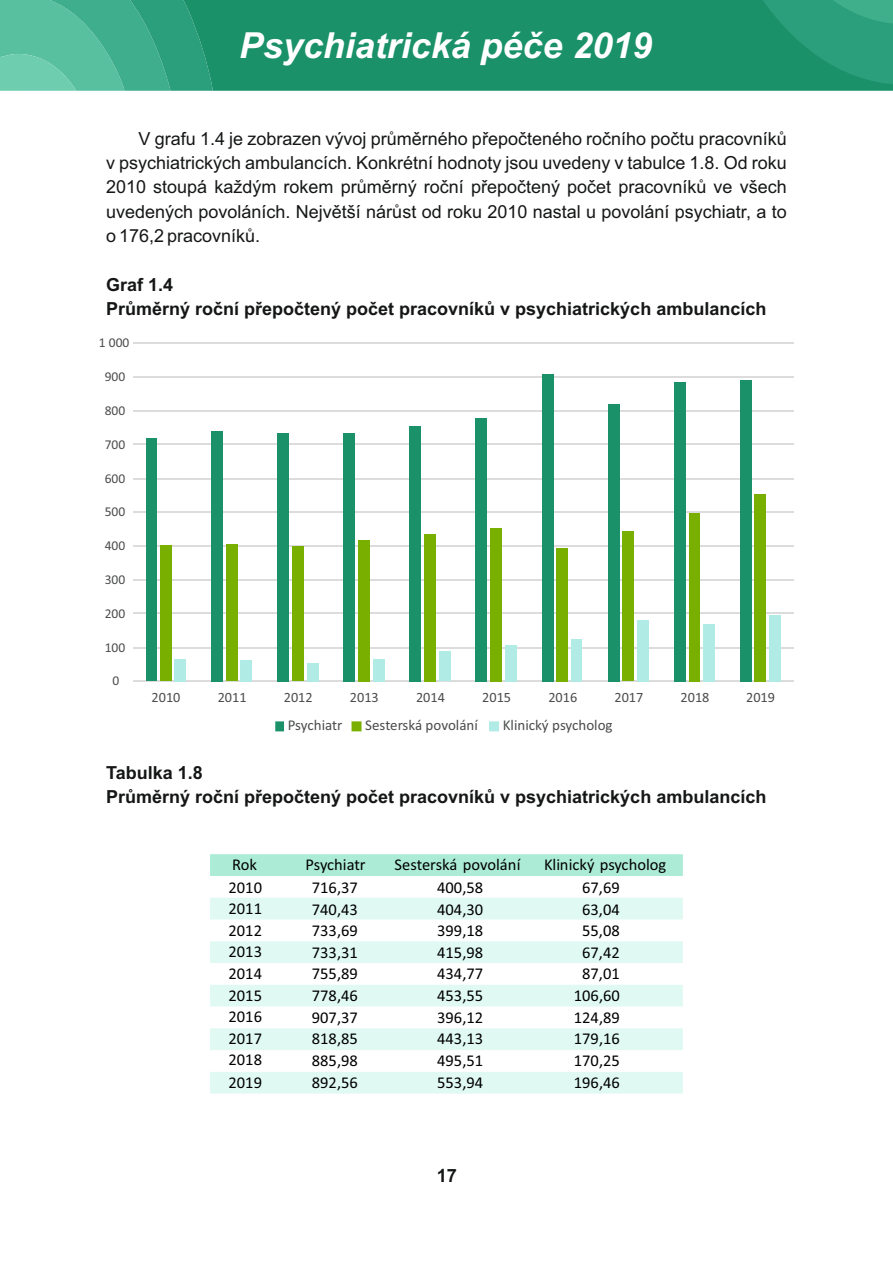
<style>
.page{position:relative;width:893px;height:1263px;background:#fff}
.page>*{position:absolute;margin:0;border:0;box-sizing:border-box;transform-origin:0 0}
.t1{font:italic 700 35.85px "Arial";color:#fff}
.t2{font:700 18.3px "Arial";color:#151616}
.t3{font:18px/24.5px "Arial";color:#151616;text-align:justify}
.t4{font:700 18px/24.5px "Arial";color:#151616}
.t5{font:16.5px "Calibri";color:#000}
.t6{font:15px "Calibri";color:#4b4c4c}
.t7{font:14.25px "Calibri";color:#4b4c4c}
.t8{font:13.5px "Calibri";color:#4b4c4c}
</style>
<div class="page">
<svg style="left:133px;top:647px;width:660px;height:1px"></svg>
<svg style="left:133px;top:613px;width:660px;height:1px"></svg>
<svg style="left:133px;top:580px;width:660px;height:1px"></svg>
<svg style="left:133px;top:545px;width:660px;height:1px"></svg>
<svg style="left:133px;top:511px;width:660px;height:1px"></svg>
<svg style="left:133px;top:478px;width:660px;height:1px"></svg>
<svg style="left:133px;top:444px;width:660px;height:1px"></svg>
<svg style="left:133px;top:411px;width:660px;height:1px"></svg>
<svg style="left:133px;top:376px;width:660px;height:1px"></svg>
<svg style="left:133px;top:342px;width:660px;height:1px"></svg>
<svg style="left:133px;top:680px;width:660px;height:1px"></svg>
<div style="left:740px;top:380px;width:12px;height:301px;background:#1a9169"></div>
<div style="left:674px;top:382px;width:12px;height:299px;background:#1a9169"></div>
<div style="left:608px;top:404px;width:11px;height:277px;background:#1a9169"></div>
<div style="left:542px;top:374px;width:11px;height:307px;background:#1a9169"></div>
<div style="left:476px;top:418px;width:11px;height:263px;background:#1a9169"></div>
<div style="left:410px;top:426px;width:11px;height:255px;background:#1a9169"></div>
<div style="left:343px;top:433px;width:12px;height:248px;background:#1a9169"></div>
<div style="left:277px;top:433px;width:12px;height:248px;background:#1a9169"></div>
<div style="left:211px;top:431px;width:12px;height:250px;background:#1a9169"></div>
<div style="left:146px;top:438px;width:11px;height:243px;background:#1a9169"></div>
<div style="left:754px;top:494px;width:12px;height:187px;background:#79b000"></div>
<div style="left:689px;top:513px;width:11px;height:168px;background:#79b000"></div>
<div style="left:623px;top:532px;width:11px;height:149px;background:#79b000"></div>
<div style="left:557px;top:548px;width:11px;height:133px;background:#79b000"></div>
<div style="left:490px;top:528px;width:12px;height:153px;background:#79b000"></div>
<div style="left:424px;top:534px;width:12px;height:147px;background:#79b000"></div>
<div style="left:358px;top:540px;width:12px;height:141px;background:#79b000"></div>
<div style="left:292px;top:546px;width:12px;height:135px;background:#79b000"></div>
<div style="left:226px;top:544px;width:11px;height:137px;background:#79b000"></div>
<div style="left:160px;top:545px;width:11px;height:136px;background:#79b000"></div>
<div style="left:769px;top:615px;width:12px;height:66px;background:#b0ebe6"></div>
<div style="left:703px;top:624px;width:11px;height:57px;background:#b0ebe6"></div>
<div style="left:637px;top:620px;width:11px;height:61px;background:#b0ebe6"></div>
<div style="left:571px;top:639px;width:11px;height:42px;background:#b0ebe6"></div>
<div style="left:505px;top:645px;width:12px;height:36px;background:#b0ebe6"></div>
<div style="left:439px;top:651px;width:12px;height:30px;background:#b0ebe6"></div>
<div style="left:373px;top:659px;width:11px;height:22px;background:#b0ebe6"></div>
<div style="left:307px;top:663px;width:11px;height:18px;background:#b0ebe6"></div>
<div style="left:241px;top:660px;width:11px;height:21px;background:#b0ebe6"></div>
<div style="left:175px;top:659px;width:11px;height:22px;background:#b0ebe6"></div>
<svg style="left:275px;top:721px;width:9px;height:10px"></svg>
<svg style="left:352px;top:721px;width:10px;height:10px"></svg>
<svg style="left:489px;top:721px;width:10px;height:10px"></svg>
<svg style="left:0;top:0;width:180px;height:91px;background:#4db797"></svg>
<div style="left:180px;top:0;width:713px;height:91px;background:#1a9169"></div>
<svg style="left:758px;top:0;width:135px;height:85px;background:#269a75"></svg>
<div style="left:210px;top:854px;width:473px;height:22px;background:#acecd6"></div>
<div style="left:210px;top:898px;width:473px;height:21px;background:#e0faf3"></div>
<div style="left:210px;top:941px;width:473px;height:22px;background:#e0faf3"></div>
<div style="left:210px;top:985px;width:473px;height:21px;background:#e0faf3"></div>
<div style="left:210px;top:1028px;width:473px;height:22px;background:#e0faf3"></div>
<div style="left:210px;top:1072px;width:473px;height:21px;background:#e0faf3"></div>
<h1 class="t1" style="left:239px;top:32px;width:415px">Psychiatrická péče 2019</h1>
<p class="t3" style="left:106px;top:128px;width:682px;text-indent:33px">V grafu 1.4 je zobrazen vývoj průměrného přepočteného ročního počtu pracovníků v psychiatrických ambulancích. Konkrétní hodnoty jsou uvedeny v tabulce 1.8. Od roku 2010 stoupá každým rokem průměrný roční přepočtený počet pracovníků ve všech uvedených povoláních. Největší nárůst od roku 2010 nastal u povolání psychiatr, a to o 176,2 pracovníků.</p>
<p class="t4" style="left:106px;top:274px;width:662px">Graf 1.4<br>Průměrný roční přepočtený počet pracovníků v psychiatrických ambulancích</p>
<p class="t8" style="left:99px;top:337px;width:32px">1 000</p>
<p class="t8" style="left:105px;top:371px;width:22px">900</p>
<p class="t8" style="left:105px;top:405px;width:22px">800</p>
<p class="t8" style="left:105px;top:438px;width:22px">700</p>
<p class="t8" style="left:105px;top:472px;width:22px">600</p>
<p class="t8" style="left:105px;top:506px;width:22px">500</p>
<p class="t8" style="left:105px;top:540px;width:22px">400</p>
<p class="t8" style="left:105px;top:574px;width:22px">300</p>
<p class="t8" style="left:105px;top:607px;width:22px">200</p>
<p class="t8" style="left:105px;top:641px;width:22px">100</p>
<p class="t8" style="left:112px;top:675px;width:8px">0</p>
<p class="t7" style="left:152px;top:691px;width:30px">2010</p>
<p class="t7" style="left:218px;top:691px;width:30px">2011</p>
<p class="t7" style="left:284px;top:691px;width:30px">2012</p>
<p class="t7" style="left:350px;top:691px;width:30px">2013</p>
<p class="t7" style="left:416px;top:691px;width:30px">2014</p>
<p class="t7" style="left:482px;top:691px;width:30px">2015</p>
<p class="t7" style="left:548px;top:691px;width:30px">2016</p>
<p class="t7" style="left:614px;top:691px;width:30px">2017</p>
<p class="t7" style="left:681px;top:691px;width:30px">2018</p>
<p class="t7" style="left:746px;top:691px;width:30px">2019</p>
<p class="t6" style="left:288px;top:719px;width:56px">Psychiatr</p>
<p class="t6" style="left:365px;top:719px;width:114px">Sesterská povolání</p>
<p class="t6" style="left:503px;top:719px;width:111px">Klinický psycholog</p>
<p class="t4" style="left:106px;top:762px;width:662px">Tabulka 1.8<br>Průměrný roční přepočtený počet pracovníků v psychiatrických ambulancích</p>
<p class="t5" style="left:394px;top:858px;width:127px">Sesterská povolání</p>
<p class="t5" style="left:544px;top:858px;width:124px">Klinický psycholog</p>
<p class="t5" style="left:232px;top:858px;width:26px">Rok</p>
<p class="t5" style="left:306px;top:858px;width:62px">Psychiatr</p>
<p class="t5" style="left:229px;top:880px;width:35px">2010</p>
<p class="t5" style="left:312px;top:881px;width:47px">716,37</p>
<p class="t5" style="left:437px;top:881px;width:47px">400,58</p>
<p class="t5" style="left:582px;top:881px;width:39px">67,69</p>
<p class="t5" style="left:229px;top:902px;width:35px">2011</p>
<p class="t5" style="left:312px;top:902px;width:47px">740,43</p>
<p class="t5" style="left:437px;top:902px;width:47px">404,30</p>
<p class="t5" style="left:582px;top:902px;width:39px">63,04</p>
<p class="t5" style="left:229px;top:923px;width:35px">2012</p>
<p class="t5" style="left:312px;top:924px;width:47px">733,69</p>
<p class="t5" style="left:437px;top:924px;width:47px">399,18</p>
<p class="t5" style="left:582px;top:924px;width:39px">55,08</p>
<p class="t5" style="left:229px;top:945px;width:35px">2013</p>
<p class="t5" style="left:312px;top:945px;width:47px">733,31</p>
<p class="t5" style="left:437px;top:945px;width:47px">415,98</p>
<p class="t5" style="left:582px;top:945px;width:39px">67,42</p>
<p class="t5" style="left:229px;top:966px;width:35px">2014</p>
<p class="t5" style="left:312px;top:967px;width:47px">755,89</p>
<p class="t5" style="left:437px;top:967px;width:47px">434,77</p>
<p class="t5" style="left:582px;top:967px;width:39px">87,01</p>
<p class="t5" style="left:229px;top:988px;width:35px">2015</p>
<p class="t5" style="left:312px;top:989px;width:47px">778,46</p>
<p class="t5" style="left:437px;top:989px;width:47px">453,55</p>
<p class="t5" style="left:574px;top:989px;width:47px">106,60</p>
<p class="t5" style="left:229px;top:1010px;width:35px">2016</p>
<p class="t5" style="left:312px;top:1010px;width:47px">907,37</p>
<p class="t5" style="left:437px;top:1010px;width:47px">396,12</p>
<p class="t5" style="left:574px;top:1010px;width:47px">124,89</p>
<p class="t5" style="left:229px;top:1031px;width:35px">2017</p>
<p class="t5" style="left:312px;top:1032px;width:47px">818,85</p>
<p class="t5" style="left:437px;top:1032px;width:47px">443,13</p>
<p class="t5" style="left:574px;top:1032px;width:47px">179,16</p>
<p class="t5" style="left:229px;top:1053px;width:35px">2018</p>
<p class="t5" style="left:312px;top:1053px;width:47px">885,98</p>
<p class="t5" style="left:437px;top:1053px;width:47px">495,51</p>
<p class="t5" style="left:574px;top:1053px;width:47px">170,25</p>
<p class="t5" style="left:229px;top:1075px;width:35px">2019</p>
<p class="t5" style="left:312px;top:1075px;width:47px">892,56</p>
<p class="t5" style="left:437px;top:1075px;width:47px">553,94</p>
<p class="t5" style="left:574px;top:1075px;width:47px">196,46</p>
<p class="t2" style="left:437px;top:1169px;width:22px">17</p>
</div>
